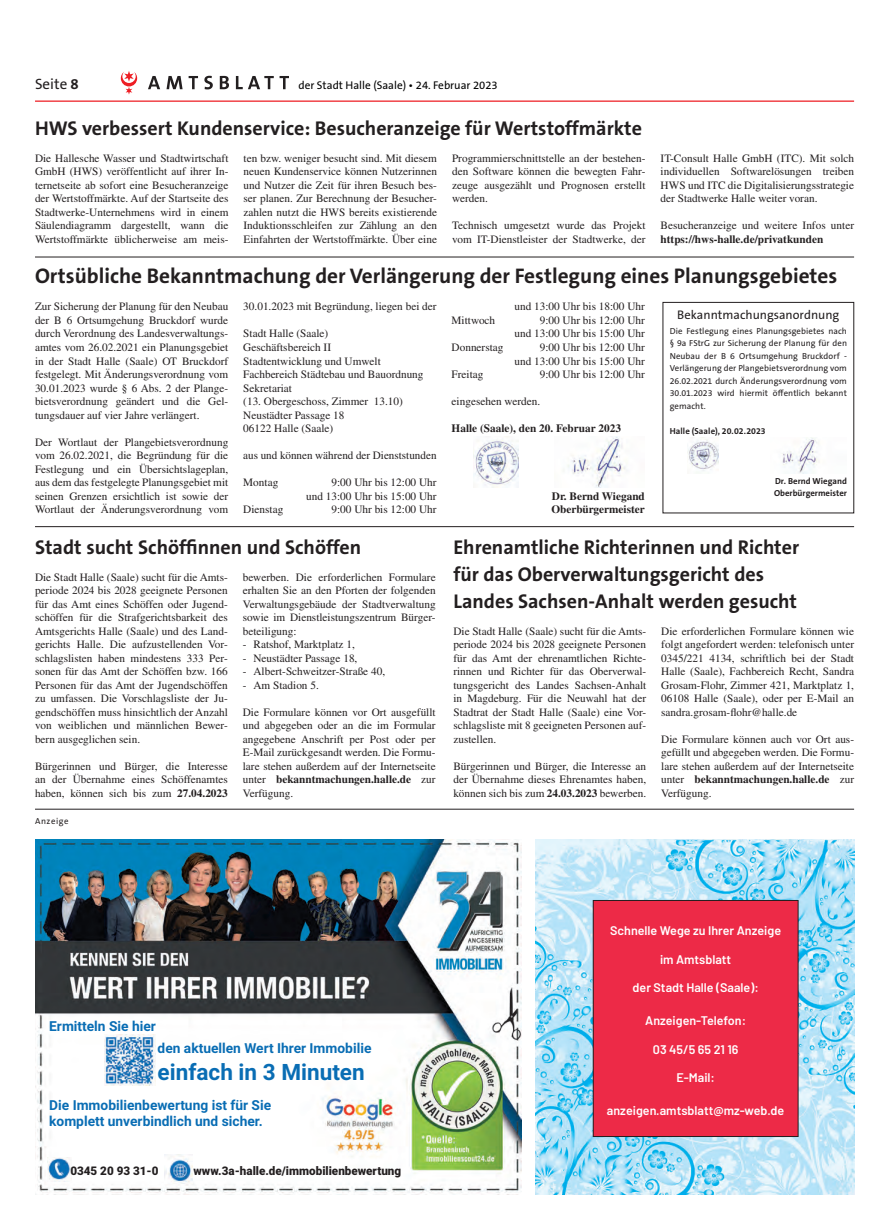
<style>
.page{position:relative;width:890px;height:1230px;background:#fff}
.page>*{position:absolute;margin:0;border:0;box-sizing:border-box;transform-origin:0 0}
.t1{font:700 22.5px "Roboto";color:#096db4}
.t2{font:700 21.25px "The Sans B W7";color:#231f20}
.t3{font:700 20px/27px "The Sans B7";color:#231f20}
.t4{font:15px "The Sans B W5 Plain";color:#231f20}
.t5{font:700 13.75px/16.5px "Roboto";color:#096db4}
.t6{font:600 12.5px "Barlow";color:#fff}
.t7{font:12.5px "The Sans B W5 Plain";color:#231f20}
.t8{font:900 11.88px "Roboto";color:#231f20}
.t9{font:11.25px/13.5px "Times LT Std";color:#231f20;text-align:justify}
.t10{font:700 11.25px/13.5px "Times LT Std";color:#231f20}
.t11{font:11.25px "The Sans B W5 Plain";color:#010101}
.t12{font:8.75px/12.5px "The Sans B W5 Plain";letter-spacing:.005em;color:#231f20;text-align:justify}
.t13{font:700 8.75px/12.5px "The Sans B W7";color:#231f20}
.t14{font:8.75px "The Sans B W5 Plain";letter-spacing:.065em;color:#231f20}
.s1{font-family:"The Sans B W7";font-weight:700}
.s2{font-weight:700}
</style>
<div class="page">
<svg style="left:148px;top:76px;width:12px;height:13px"></svg>
<svg style="left:166px;top:76px;width:16px;height:13px"></svg>
<svg style="left:188px;top:76px;width:10px;height:13px"></svg>
<svg style="left:204px;top:76px;width:9px;height:13px"></svg>
<svg style="left:220px;top:76px;width:9px;height:13px"></svg>
<svg style="left:236px;top:76px;width:53px;height:13px"></svg>
<svg style="left:121px;top:71px;width:16px;height:23px"></svg>
<hr style="left:35px;top:100px;width:819px;height:2px;background:#ee1d23">
<hr style="left:35px;top:809px;width:819px;height:1px;background:#231f20">
<img style="left:473px;top:436px;width:45px;height:51px">
<img style="left:567px;top:436px;width:59px;height:51px">
<img style="left:687px;top:439px;width:31px;height:32px">
<img style="left:782px;top:438px;width:36px;height:35px">
<hr style="left:35px;top:257px;width:819px;height:1px;background:#231f20">
<hr style="left:35px;top:526px;width:819px;height:1px;background:#231f20">
<img style="left:535px;top:839px;width:319px;height:355px">
<div style="left:593px;top:900px;width:205px;height:236px;background:#ed2a47"></div>
<div style="left:593px;top:900px;width:205px;height:236px;border:1px solid #231f20"></div>
<img style="left:35px;top:839px;width:486px;height:355px">
<img style="left:105px;top:1034px;width:51px;height:52px">
<img style="left:47px;top:1157px;width:25px;height:24px">
<img style="left:164px;top:1154px;width:28px;height:29px">
<h3 class="t4" style="left:35px;top:75px;width:45px">Seite <span class="s1">8</span></h3>
<p class="t11" style="left:298px;top:79px;width:201px">der Stadt Halle (Saale) • 24. Februar 2023</p>
<h3 class="t3" style="left:35px;top:115px;width:608px">HWS verbessert Kundenservice: Besucheranzeige für Wertstoffmärkte</h3>
<p class="t9" style="left:35px;top:152px;width:195px">Die Hallesche Wasser und Stadtwirtschaft GmbH (HWS) veröffentlicht auf ihrer In&shy;ternetseite ab sofort eine Besucheranzeige der Wertstoffmärkte. Auf der Startseite des Stadtwerke-Unternehmens wird in einem Säulendiagramm dargestellt, wann die Wertstoffmärkte üblicherweise am meis-</p>
<p class="t9" style="left:243px;top:152px;width:195px">ten bzw. weniger besucht sind. Mit diesem neuen Kundenservice können Nutzerinnen und Nutzer die Zeit für ihren Besuch bes&shy;ser planen. Zur Berechnung der Besucher&shy;zahlen nutzt die HWS bereits existierende Induktionsschleifen zur Zählung an den Einfahrten der Wertstoffmärkte. Über eine</p>
<p class="t9" style="left:452px;top:152px;width:195px">Programmierschnittstelle an der bestehen&shy;den Software können die bewegten Fahr&shy;zeuge ausgezählt und Prognosen erstellt werden.</p>
<p class="t9" style="left:452px;top:220px;width:195px">Technisch umgesetzt wurde das Projekt vom IT-Dienstleister der Stadtwerke, der</p>
<p class="t9" style="left:660px;top:152px;width:195px">IT-Consult Halle GmbH (ITC). Mit solch individuellen Softwarelösungen treiben HWS und ITC die Digitalisierungsstrategie der Stadtwerke Halle weiter voran.</p>
<p class="t9" style="left:660px;top:220px;width:195px">Besucheranzeige und weitere Infos unter</p>
<p class="t10" style="left:660px;top:232px;width:164px">https://hws-halle.de/privatkunden</p>
<h2 class="t2" style="left:35px;top:269px;width:803px">Ortsübliche Bekanntmachung der Verlängerung der Festlegung eines Planungsgebietes</h2>
<p class="t9" style="left:35px;top:301px;width:195px">Zur Sicherung der Planung für den Neubau der B 6 Ortsumgehung Bruckdorf wurde durch Verordnung des Landesverwaltungs&shy;amtes vom 26.02.2021 ein Planungsgebiet in der Stadt Halle (Saale) OT Bruckdorf festgelegt. Mit Änderungsverordnung vom 30.01.2023 wurde § 6 Abs. 2 der Plange&shy;bietsverordnung geändert und die Gel&shy;tungsdauer auf vier Jahre verlängert.</p>
<p class="t9" style="left:35px;top:436px;width:195px">Der Wortlaut der Plangebietsverordnung vom 26.02.2021, die Begründung für die Festlegung und ein Übersichtslageplan, aus dem das festgelegte Planungsgebiet mit seinen Grenzen ersichtlich ist sowie der Wortlaut der Änderungsverordnung vom</p>
<p class="t9" style="left:243px;top:301px;width:195px">30.01.2023 mit Begründung, liegen bei der</p>
<p class="t9" style="left:243px;top:328px;width:182px;text-align:left">Stadt Halle (Saale)<br>Geschäftsbereich II<br>Stadtentwicklung und Umwelt<br>Fachbereich Städtebau und Bauordnung<br>Sekretariat<br>(13. Obergeschoss, Zimmer 13.10)<br>Neustädter Passage 18<br>06122 Halle (Saale)</p>
<p class="t9" style="left:243px;top:449px;width:195px">aus und können während der Dienststunden</p>
<p class="t9" style="left:243px;top:476px;width:36px">Montag</p>
<p class="t9" style="left:306px;top:476px;width:132px;text-align:right">9:00 Uhr bis 12:00 Uhr<br>und 13:00 Uhr bis 15:00 Uhr</p>
<p class="t9" style="left:243px;top:503px;width:41px">Dienstag</p>
<p class="t9" style="left:331px;top:503px;width:106px">9:00 Uhr bis 12:00 Uhr</p>
<p class="t9" style="left:514px;top:301px;width:132px">und 13:00 Uhr bis 18:00 Uhr</p>
<p class="t7" style="left:677px;top:308px;width:163px">Bekanntmachungsanordnung</p>
<p class="t9" style="left:451px;top:314px;width:45px">Mittwoch</p>
<p class="t9" style="left:514px;top:314px;width:132px;text-align:right">9:00 Uhr bis 12:00 Uhr<br>und 13:00 Uhr bis 15:00 Uhr</p>
<p class="t9" style="left:451px;top:341px;width:53px">Donnerstag</p>
<p class="t9" style="left:514px;top:341px;width:132px;text-align:right">9:00 Uhr bis 12:00 Uhr<br>und 13:00 Uhr bis 15:00 Uhr</p>
<p class="t9" style="left:451px;top:368px;width:33px">Freitag</p>
<p class="t9" style="left:539px;top:368px;width:106px">9:00 Uhr bis 12:00 Uhr</p>
<p class="t9" style="left:451px;top:395px;width:90px">eingesehen werden.</p>
<p class="t10" style="left:451px;top:421px;width:171px">Halle (Saale), den 20. Februar 2023</p>
<p class="t12" style="left:669px;top:324px;width:179px">Die Festlegung eines Planungsgebietes nach § 9a FStrG zur Sicherung der Planung für den Neubau der B 6 Ortsumgehung Bruckdorf - Verlängerung der Plangebietsverordnung vom 26.02.2021 durch Änderungsverordnung vom 30.01.2023 wird hiermit öffentlich bekannt gemacht.</p>
<p class="t13" style="left:669px;top:426px;width:97px">Halle (Saale), 20.02.2023</p>
<p class="t13" style="left:773px;top:476px;width:74px">Dr. Bernd Wiegand<br>Oberbürgermeister</p>
<p class="t10" style="left:551px;top:489px;width:95px">Dr. Bernd Wiegand<br>Oberbürgermeister</p>
<h3 class="t3" style="left:35px;top:534px;width:327px">Stadt sucht Schöffinnen und Schöffen</h3>
<p class="t9" style="left:35px;top:571px;width:194px">Die Stadt Halle (Saale) sucht für die Amts&shy;periode 2024 bis 2028 geeignete Personen für das Amt eines Schöffen oder Jugend&shy;schöffen für die Strafgerichtsbarkeit des Amtsgerichts Halle (Saale) und des Land&shy;gerichts Halle. Die aufzustellenden Vor&shy;schlagslisten haben mindestens 333 Per&shy;sonen für das Amt der Schöffen bzw. 166<br>Personen für das Amt der Jugendschöffen zu umfassen. Die Vorschlagsliste der Ju&shy;gendschöffen muss hinsichtlich der Anzahl von weiblichen und männlichen Bewer&shy;bern ausgeglichen sein.</p>
<p class="t9" style="left:35px;top:760px;width:194px">Bürgerinnen und Bürger, die Interesse an der Übernahme eines Schöffenamtes haben, können sich bis zum <span class="s2">27.04.2023</span></p>
<p class="t14" style="left:35px;top:815px;width:35px">Anzeige</p>
<p class="t9" style="left:243px;top:571px;width:194px">bewerben. Die erforderlichen Formulare erhalten Sie an den Pforten der folgenden Verwaltungsgebäude der Stadtverwaltung sowie im Dienstleistungszentrum Bürger&shy;beteiligung:</p>
<p class="t9" style="left:243px;top:638px;width:113px">- Ratshof, Marktplatz 1,</p>
<p class="t9" style="left:243px;top:652px;width:116px">- Neustädter Passage 18,</p>
<p class="t9" style="left:243px;top:665px;width:144px">- Albert-Schweitzer-Straße 40,</p>
<p class="t9" style="left:243px;top:679px;width:77px">- Am Stadion 5.</p>
<p class="t9" style="left:243px;top:706px;width:194px">Die Formulare können vor Ort ausgefüllt und abgegeben oder an die im Formular angegebene Anschrift per Post oder per E-Mail zurückgesandt werden. Die Formu&shy;lare stehen außerdem auf der Internetseite unter <span class="s2">bekanntmachungen.halle.de</span> zur Verfügung.</p>
<h3 class="t3" style="left:453px;top:534px;width:347px">Ehrenamtliche Richterinnen und Richter für das Oberverwaltungsgericht des<br>Landes Sachsen-Anhalt werden gesucht</h3>
<p class="t9" style="left:453px;top:625px;width:194px">Die Stadt Halle (Saale) sucht für die Amts&shy;periode 2024 bis 2028 geeignete Personen für das Amt der ehrenamtlichen Richte&shy;rinnen und Richter für das Oberverwal&shy;tungsgericht des Landes Sachsen-Anhalt in Magdeburg. Für die Neuwahl hat der Stadtrat der Stadt Halle (Saale) eine Vor&shy;schlagsliste mit 8 geeigneten Personen auf&shy;zustellen.</p>
<p class="t9" style="left:453px;top:760px;width:194px">Bürgerinnen und Bürger, die Interesse an der Übernahme dieses Ehrenamtes haben, können sich bis zum <span class="s2">24.03.2023</span> bewerben.</p>
<p class="t9" style="left:661px;top:625px;width:194px">Die erforderlichen Formulare können wie folgt angefordert werden: telefonisch unter 0345/221 4134, schriftlich bei der Stadt Halle (Saale), Fachbereich Recht, Sandra Grosam-Flohr, Zimmer 421, Marktplatz 1, 06108 Halle (Saale), oder per E-Mail an sandra.grosam-flohr@halle.de</p>
<p class="t9" style="left:661px;top:733px;width:194px">Die Formulare können auch vor Ort aus&shy;gefüllt und abgegeben werden. Die Formu&shy;lare stehen außerdem auf der Internetseite unter <span class="s2">bekanntmachungen.halle.de</span> zur Verfügung.</p>
<p class="t5" style="left:49px;top:1017px;width:108px">Ermitteln Sie hier</p>
<p class="t5" style="left:158px;top:1039px;width:215px">den aktuellen Wert Ihrer Immobilie</p>
<h1 class="t1" style="left:158px;top:1056px;width:208px">einfach in 3 Minuten</h1>
<p class="t5" style="left:49px;top:1096px;width:223px">Die Immobilienbewertung ist für Sie komplett unverbindlich und sicher.</p>
<p class="t8" style="left:70px;top:1162px;width:90px">0345 20 93 31-0</p>
<p class="t8" style="left:193px;top:1162px;width:209px">www.3a-halle.de/immobilienbewertung</p>
<p class="t6" style="left:610px;top:926px;width:172px">Schnelle Wege zu Ihrer Anzeige</p>
<p class="t6" style="left:660px;top:954px;width:73px">im Amtsblatt</p>
<p class="t6" style="left:632px;top:983px;width:128px">der Stadt Halle (Saale):</p>
<p class="t6" style="left:645px;top:1015px;width:102px">Anzeigen-Telefon:</p>
<p class="t6" style="left:652px;top:1044px;width:87px">03 45/5 65 21 16</p>
<p class="t6" style="left:676px;top:1073px;width:40px">E-Mail:</p>
<p class="t6" style="left:607px;top:1105px;width:179px">anzeigen.amtsblatt@mz-web.de</p>
</div>
